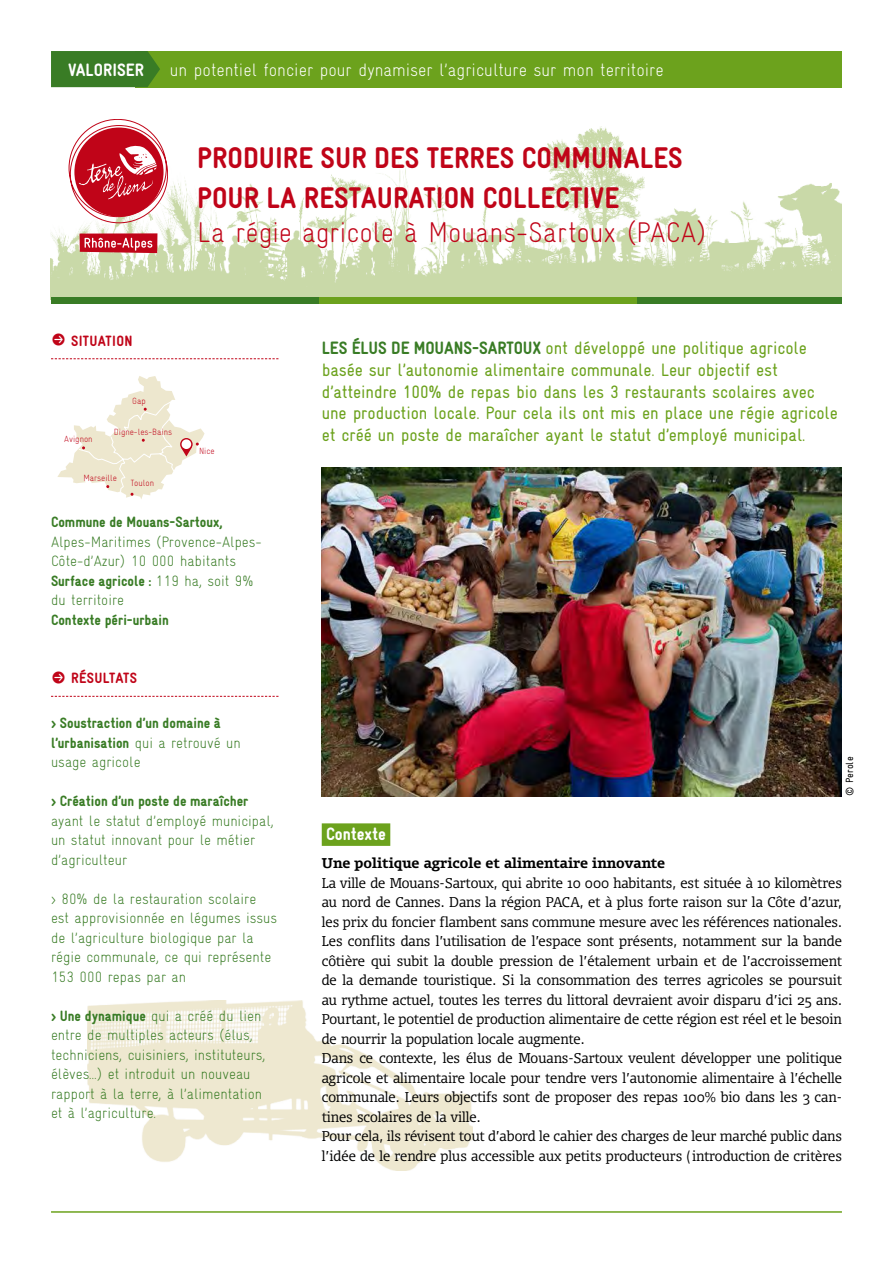
<style>
.page{position:relative;width:893px;height:1263px;background:#fff}
.page>*{position:absolute;margin:0;border:0;box-sizing:border-box;transform-origin:0 0}
.t1{font:900 condensed 30px/39.6px "Gravur";color:#c00418}
.t2{font:300 condensed 28.5px "Gravur";color:#c00418}
.t3{font:condensed 18px/21.6px "Gravur";letter-spacing:-.005em;color:#6ca21d}
.t4{font:300 condensed 18px "Gravur";color:#fff}
.t5{font:900 condensed 18px "Gravur";color:#fff}
.t6{font:300 condensed 15px/19.5px "Gravur";color:#397c25}
.t7{font:900 condensed 15px/19.5px "Gravur";color:#397c25}
.t8{font:900 condensed 15px "Gravur";letter-spacing:.02em;color:#c00418}
.t9{font:300 13.5px/19.5px "Olsen";color:#000}
.t10{font:700 13.5px "Olsen";color:#000}
.t11{font:condensed 10.5px "Gravur";color:#000}
.t12{font:300 condensed 9px "Gravur";color:#c00418}
.s1{font-family:"Button Bonus Circle Negative";font-weight:400;font-stretch:normal}
.s2{font-weight:900;color:#397c25}
.s3{font-weight:900}
.s4{font-weight:300}
</style>
<div class="page">
<img style="left:87px;top:1000px;width:385px;height:170px">
<img style="left:51px;top:126px;width:791px;height:171px">
<div style="left:51px;top:297px;width:791px;height:6px;background:#6ca21d"></div>
<div style="left:638px;top:297px;width:204px;height:6px;background:#397c25"></div>
<div style="left:51px;top:297px;width:268px;height:6px;background:#397c25"></div>
<hr style="left:51px;top:1211px;width:791px;height:2px;background:#6ca21d">
<svg style="left:69px;top:119px;width:99px;height:104px"></svg>
<svg style="left:80px;top:233px;width:77px;height:20px;background:#cb3746"></svg>
<svg style="left:51px;top:358px;width:228px;height:1px"></svg>
<svg style="left:51px;top:696px;width:228px;height:1px"></svg>
<div style="left:322px;top:823px;width:68px;height:23px;background:#6ca21d"></div>
<img style="left:322px;top:468px;width:520px;height:328px">
<div style="left:135px;top:51px;width:707px;height:36px;background:#6ca21d"></div>
<div style="left:51px;top:51px;width:109px;height:36px;background:#397c25"></div>
<svg style="left:57px;top:376px;width:148px;height:123px"></svg>
<h3 class="t5" style="left:68px;top:60px;width:77px">VALORISER</h3>
<h3 class="t4" style="left:170px;top:60px;width:495px">un potentiel foncier pour dynamiser l’agriculture sur mon territoire</h3>
<h1 class="t1" style="left:197px;top:138px;width:487px">PRODUIRE SUR DES TERRES COMMUNALES<br>POUR LA RESTAURATION COLLECTIVE</h1>
<h2 class="t2" style="left:197px;top:216px;width:511px">La régie agricole à Mouans-Sartoux (PACA)</h2>
<p class="t8" style="left:51px;top:332px;width:83px"><span class="s1">P</span> SITUATION</p>
<p class="t12" style="left:64px;top:434px;width:30px">Avignon</p>
<p class="t12" style="left:132px;top:396px;width:15px">Gap</p>
<p class="t12" style="left:114px;top:427px;width:60px">Digne-les-Bains</p>
<p class="t12" style="left:83px;top:473px;width:35px">Marseille</p>
<p class="t12" style="left:131px;top:478px;width:25px">Toulon</p>
<p class="t12" style="left:199px;top:446px;width:17px">Nice</p>
<p class="t3" style="left:322px;top:337px;width:518px"><span class="s2">LES ÉLUS DE MOUANS-SARTOUX</span> ont développé une politique agricole basée sur l’autonomie alimentaire communale. Leur objectif est d’atteindre 100% de repas bio dans les 3 restaurants scolaires avec une production locale. Pour cela ils ont mis en place une régie agricole et créé un poste de maraîcher ayant le statut d’employé municipal.</p>
<p class="t7" style="left:51px;top:512px;width:173px">Commune de Mouans-Sartoux,</p>
<p class="t6" style="left:51px;top:532px;width:212px">Alpes-Maritimes (Provence-Alpes-<br>Côte-d’Azur) 10 000 habitants<br><span class="s3">Surface agricole :</span> 119 ha, soit 9% du territoire</p>
<p class="t7" style="left:51px;top:610px;width:119px">Contexte péri-urbain</p>
<p class="t8" style="left:51px;top:670px;width:88px"><span class="s1">P</span> RÉSULTATS</p>
<p class="t7" style="left:51px;top:713px;width:191px">&gt; Soustraction d’un domaine à l’urbanisation <span class="s4">qui a retrouvé un usage agricole</span></p>
<p class="t7" style="left:51px;top:791px;width:199px">&gt; Création d’un poste de maraîcher</p>
<p class="t6" style="left:51px;top:811px;width:224px">ayant le statut d’employé municipal, un statut innovant pour le métier d’agriculteur</p>
<p class="t6" style="left:51px;top:889px;width:228px">&gt; 80% de la restauration scolaire est approvisionnée en légumes issus de l’agriculture biologique par la régie communale, ce qui représente<br>153 000 repas par an</p>
<p class="t6" style="left:51px;top:1006px;width:216px"><span class="s3">&gt; Une dynamique</span> qui a créé du lien entre de multiples acteurs (élus, techniciens, cuisiniers, instituteurs, élèves…) et introduit un nouveau rapport à la terre, à l’alimentation et à l’agriculture.</p>
<p class="t11" style="left:844px;top:795px;width:40px;rotate:-90deg">© Perole</p>
<h3 class="t5" style="left:326px;top:824px;width:62px">Contexte</h3>
<p class="t10" style="left:322px;top:854px;width:345px">Une politique agricole et alimentaire innovante</p>
<p class="t9" style="left:322px;top:873px;width:522px">La ville de Mouans-Sartoux, qui abrite 10 000 habitants, est située à 10 kilomètres au nord de Cannes. Dans la région PACA, et à plus forte raison sur la Côte d’azur, les prix du foncier flambent sans commune mesure avec les références nationales.<br>Les conflits dans l’utilisation de l’espace sont présents, notamment sur la bande côtière qui subit la double pression de l’étalement urbain et de l’accroissement de la demande touristique. Si la consommation des terres agricoles se poursuit au rythme actuel, toutes les terres du littoral devraient avoir disparu d’ici 25 ans.<br>Pourtant, le potentiel de production alimentaire de cette région est réel et le besoin de nourrir la population locale augmente.<br>Dans ce contexte, les élus de Mouans-Sartoux veulent développer une politique agricole et alimentaire locale pour tendre vers l’autonomie alimentaire à l’échelle communale. Leurs objectifs sont de proposer des repas 100% bio dans les 3 can&shy;tines scolaires de la ville.<br>Pour cela, ils révisent tout d’abord le cahier des charges de leur marché public dans l’idée de le rendre plus accessible aux petits producteurs (introduction de critères</p>
</div>
